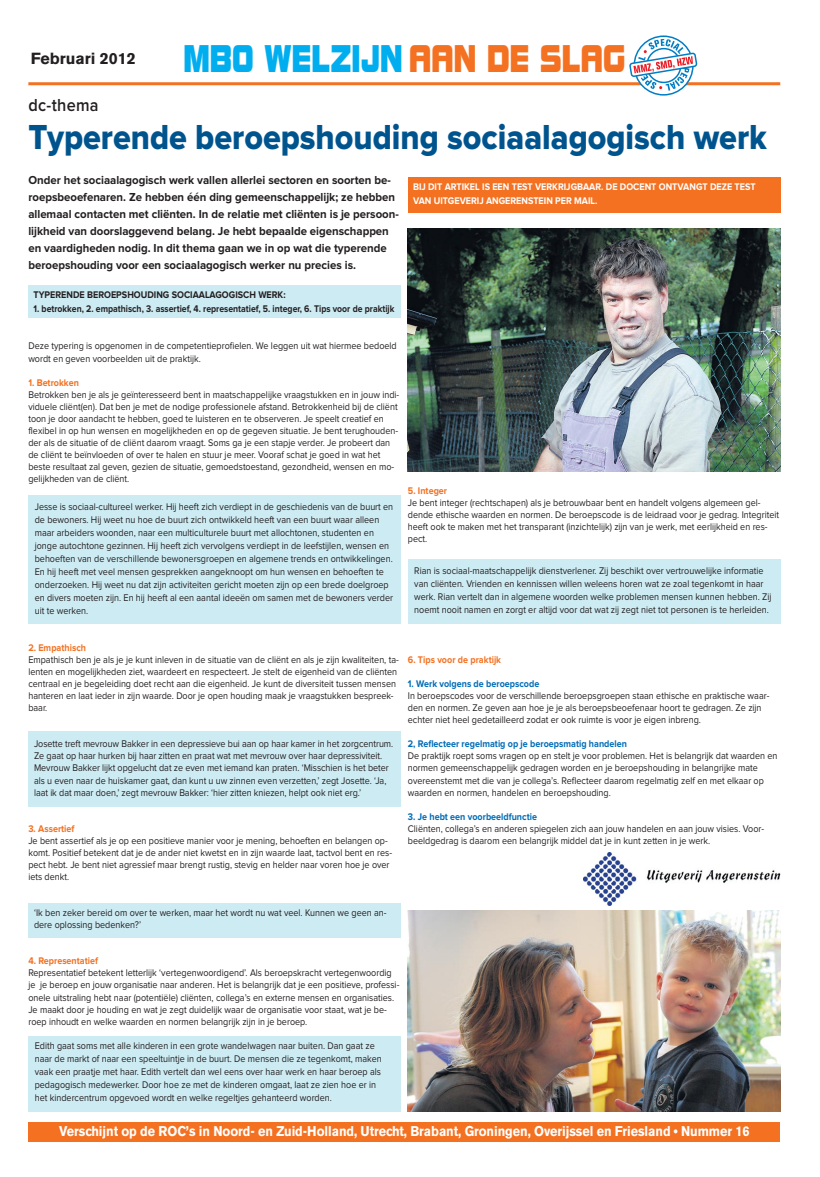
<style>
.page{position:relative;width:820px;height:1177px;background:#fff}
.page>*{position:absolute;margin:0;border:0;box-sizing:border-box;transform-origin:0 0}
.t1{font:36px "Proxima Nova Extrabld";color:#00548e;scale:.9 1}
.t2{font:36px "Bolt Bold IT Cby BT";letter-spacing:.005em;color:#00aeef;scale:.76 1}
.t3{font:600 18px "Proxima Nova";letter-spacing:.02em;color:#231f20;scale:.9 1}
.t4{font:700 16px "Akzidenz Grotesk BE";color:#231f20}
.t5{font:700 14px "Akzidenz Grotesk BE";letter-spacing:-.005em;color:#fff;scale:.9 1}
.t6{font:700 12px/17px "Proxima Nova";color:#231f20;scale:.95 1}
.t7{font:10px/12px "Proxima Nova";color:#231f20;scale:.9 1}
.t8{font:700 10px "Proxima Nova";color:#006cb7;scale:.9 1}
.t9{font:700 10px/14px "Proxima Nova";color:#fff;scale:.9 1}
.t10{font:700 10px "Proxima Nova";color:#231f20;scale:.87 1}
.t11{font:700 10px "Proxima Nova";color:#f37121;scale:.9 1}
.t12{font:700 10px "Proxima Nova";color:#231f20;scale:.9 1}
.s1{color:#f37121}
.s2{font-size:13px}
</style>
<div class="page">
<div style="left:28px;top:731px;width:372px;height:75px;background:#cdebf3"></div>
<div style="left:28px;top:902px;width:372px;height:35px;background:#cdebf3"></div>
<div style="left:28px;top:496px;width:372px;height:127px;background:#cdebf3"></div>
<hr style="left:28px;top:82px;width:752px;height:3px;background:#f37121">
<div style="left:28px;top:1122px;width:752px;height:19px;background:#f37121"></div>
<svg style="left:628px;top:36px;width:70px;height:59px"></svg>
<img style="left:407px;top:228px;width:373px;height:244px">
<div style="left:28px;top:284px;width:372px;height:33px;background:#cdebf3"></div>
<div style="left:407px;top:177px;width:373px;height:35px;background:#f37121"></div>
<div style="left:28px;top:1036px;width:372px;height:75px;background:#cdebf3"></div>
<img style="left:407px;top:910px;width:373px;height:201px">
<div style="left:407px;top:559px;width:373px;height:64px;background:#cdebf3"></div>
<img style="left:583px;top:852px;width:197px;height:53px">
<h3 class="t4" style="left:31px;top:52px;width:106px">Februari 2012</h3>
<h1 class="t2" style="left:183px;top:45px;width:582px">MBO WELZIJN <span class="s1">AAN DE SLAG</span></h1>
<h2 class="t3" style="left:28px;top:94px;width:80px">dc-thema</h2>
<h1 class="t1" style="left:28px;top:125px;width:821px">Typerende beroepshouding sociaalagogisch werk</h1>
<p class="t6" style="left:28px;top:173px;width:391px">Onder het sociaalagogisch werk vallen allerlei sectoren en soorten be&shy;roepsbeoefenaren. Ze hebben één ding gemeenschappelijk; ze hebben allemaal contacten met cliënten. In de relatie met cliënten is je persoon&shy;lijkheid van doorslaggevend belang. Je hebt bepaalde eigenschappen en vaardigheden nodig. In dit thema gaan we in op wat die typerende beroepshouding voor een sociaalagogisch werker nu precies is.</p>
<p class="t9" style="left:413px;top:181px;width:382px">BIJ DIT ARTIKEL IS EEN TEST VERKRIJGBAAR. DE DOCENT ONTVANGT DEZE TEST<br>VAN UITGEVERIJ ANGERENSTEIN PER MAIL.</p>
<p class="t12" style="left:34px;top:291px;width:281px">TYPERENDE BEROEPSHOUDING SOCIAALAGOGISCH WERK:</p>
<p class="t10" style="left:34px;top:305px;width:416px">1. betrokken, 2. empathisch, 3. assertief, 4. representatief, 5. integer, 6. Tips voor de praktijk</p>
<p class="t7" style="left:28px;top:341px;width:410px">Deze typering is opgenomen in de competentieprofielen. We leggen uit wat hiermee bedoeld wordt en geven voorbeelden uit de praktijk.</p>
<p class="t11" style="left:28px;top:379px;width:58px">1. Betrokken</p>
<p class="t7" style="left:28px;top:389px;width:413px">Betrokken ben je als je geïnteresseerd bent in maatschappelijke vraagstukken en in jouw indi&shy;viduele cliënt(en). Dat ben je met de nodige professionele afstand. Betrokkenheid bij de cliënt toon je door aandacht te hebben, goed te luisteren en te observeren. Je speelt creatief en flexibel in op hun wensen en mogelijkheden en op de gegeven situatie. Je bent terughouden&shy;der als de situatie of de cliënt daarom vraagt. Soms ga je een stapje verder. Je probeert dan de cliënt te beïnvloeden of over te halen en stuur je meer. Vooraf schat je goed in wat het beste resultaat zal geven, gezien de situatie, gemoedstoestand, gezondheid, wensen en mo&shy;gelijkheden van de cliënt.</p>
<p class="t7" style="left:35px;top:501px;width:399px;line-height:13px">Jesse is sociaal-cultureel werker. Hij heeft zich verdiept in de geschiedenis van de buurt en de bewoners. Hij weet nu hoe de buurt zich ontwikkeld heeft van een buurt waar alleen maar arbeiders woonden, naar een multiculturele buurt met allochtonen, studenten en jonge autochtone gezinnen. Hij heeft zich vervolgens verdiept in de leefstijlen, wensen en behoeften van de verschillende bewonersgroepen en algemene trends en ontwikkelingen.<br>En hij heeft met veel mensen gesprekken aangeknoopt om hun wensen en behoeften te onderzoeken. Hij weet nu dat zijn activiteiten gericht moeten zijn op een brede doelgroep en divers moeten zijn. En hij heeft al een aantal ideeën om samen met de bewoners verder uit te werken.</p>
<p class="t11" style="left:407px;top:487px;width:45px">5. Integer</p>
<p class="t7" style="left:407px;top:498px;width:414px">Je bent integer (rechtschapen) als je betrouwbaar bent en handelt volgens algemeen gel&shy;dende ethische waarden en normen. De beroepscode is de leidraad voor je gedrag. Integriteit heeft ook te maken met het transparant (inzichtelijk) zijn van je werk, met eerlijkheid en res&shy;pect.</p>
<p class="t7" style="left:414px;top:564px;width:398px;line-height:13px">Rian is sociaal-maatschappelijk dienstverlener. Zij beschikt over vertrouwelijke informatie van cliënten. Vrienden en kennissen willen weleens horen wat ze zoal tegenkomt in haar werk. Rian vertelt dan in algemene woorden welke problemen mensen kunnen hebben. Zij noemt nooit namen en zorgt er altijd voor dat wat zij zegt niet tot personen is te herleiden.</p>
<p class="t11" style="left:28px;top:644px;width:66px">2. Empathisch</p>
<p class="t7" style="left:28px;top:654px;width:413px">Empathisch ben je als je je kunt inleven in de situatie van de cliënt en als je zijn kwaliteiten, ta&shy;lenten en mogelijkheden ziet, waardeert en respecteert. Je stelt de eigenheid van de cliënten centraal en je begeleiding doet recht aan die eigenheid. Je kunt de diversiteit tussen mensen hanteren en laat ieder in zijn waarde. Door je open houding maak je vraagstukken bespreek&shy;baar.</p>
<p class="t7" style="left:34px;top:739px;width:400px">Josette treft mevrouw Bakker in een depressieve bui aan op haar kamer in het zorgcentrum.<br>Ze gaat op haar hurken bij haar zitten en praat wat met mevrouw over haar depressiviteit.<br>Mevrouw Bakker lijkt opgelucht dat ze even met iemand kan praten. ‘Misschien is het beter als u even naar de huiskamer gaat, dan kunt u uw zinnen even verzetten,’ zegt Josette. ‘Ja, laat ik dat maar doen,’ zegt mevrouw Bakker: ‘hier zitten kniezen, helpt ook niet erg.’</p>
<p class="t11" style="left:28px;top:825px;width:53px">3. Assertief</p>
<p class="t7" style="left:28px;top:835px;width:405px">Je bent assertief als je op een positieve manier voor je mening, behoeften en belangen op&shy;komt. Positief betekent dat je de ander niet kwetst en in zijn waarde laat, tactvol bent en res&shy;pect hebt. Je bent niet agressief maar brengt rustig, stevig en helder naar voren hoe je over iets denkt.</p>
<p class="t7" style="left:34px;top:907px;width:393px">‘Ik ben zeker bereid om over te werken, maar het wordt nu wat veel. Kunnen we geen an&shy;dere oplossing bedenken?’</p>
<p class="t11" style="left:28px;top:957px;width:79px">4. Representatief</p>
<p class="t7" style="left:28px;top:968px;width:413px">Representatief betekent letterlijk ‘vertegenwoordigend’. Als beroepskracht vertegenwoordig je je beroep en jouw organisatie naar anderen. Het is belangrijk dat je een positieve, professi&shy;onele uitstraling hebt naar (potentiële) cliënten, collega’s en externe mensen en organisaties.<br>Je maakt door je houding en wat je zegt duidelijk waar de organisatie voor staat, wat je be&shy;roep inhoudt en welke waarden en normen belangrijk zijn in je beroep.</p>
<p class="t7" style="left:35px;top:1040px;width:387px;line-height:13px">Edith gaat soms met alle kinderen in een grote wandelwagen naar buiten. Dan gaat ze naar de markt of naar een speeltuintje in de buurt. De mensen die ze tegenkomt, maken vaak een praatje met haar. Edith vertelt dan wel eens over haar werk en haar beroep als pedagogisch medewerker. Door hoe ze met de kinderen omgaat, laat ze zien hoe er in het kindercentrum opgevoed wordt en welke regeltjes gehanteerd worden.</p>
<p class="t11" style="left:407px;top:656px;width:105px">6. Tips voor de praktijk</p>
<p class="t8" style="left:407px;top:680px;width:147px">1. Werk volgens de beroepscode</p>
<p class="t7" style="left:407px;top:690px;width:403px">In beroepscodes voor de verschillende beroepsgroepen staan ethische en praktische waar&shy;den en normen. Ze geven aan hoe je je als beroepsbeoefenaar hoort te gedragen. Ze zijn echter niet heel gedetailleerd zodat er ook ruimte is voor je eigen inbreng.</p>
<p class="t8" style="left:407px;top:740px;width:245px">2, Reflecteer regelmatig op je beroepsmatig handelen</p>
<p class="t7" style="left:407px;top:751px;width:412px">De praktijk roept soms vragen op en stelt je voor problemen. Het is belangrijk dat waarden en normen gemeenschappelijk gedragen worden en je beroepshouding in belangrijke mate overeenstemt met die van je collega’s. Reflecteer daarom regelmatig zelf en met elkaar op waarden en normen, handelen en beroepshouding.</p>
<p class="t8" style="left:407px;top:813px;width:145px">3. Je hebt een voorbeeldfunctie</p>
<p class="t7" style="left:407px;top:823px;width:397px">Cliënten, collega’s en anderen spiegelen zich aan jouw handelen en aan jouw visies. Voor&shy;beeldgedrag is daarom een belangrijk middel dat je in kunt zetten in je werk.</p>
<h3 class="t5" style="left:59px;top:1126px;width:768px">Verschijnt op de ROC’s in Noord- en Zuid-Holland, Utrecht, Brabant, Groningen, Overijssel en Friesland <span class="s2">•</span> Nummer 16</h3>
</div>
